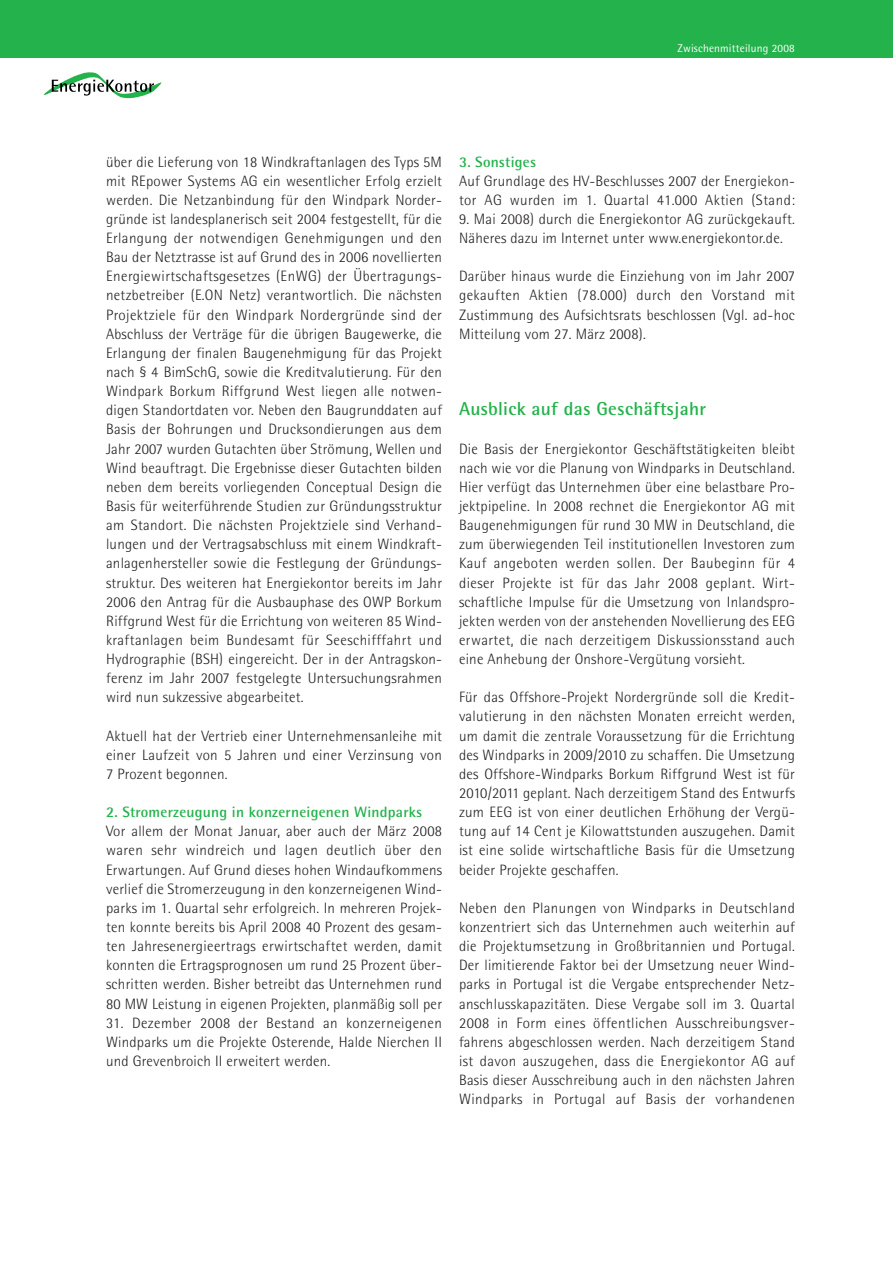
<style>
.page{position:relative;width:893px;height:1263px;background:#fff}
.page>*{position:absolute;margin:0;border:0;box-sizing:border-box;transform-origin:0 0}
.t1{font:700 18.75px "Agfa Rotis Semisans";letter-spacing:.015em;color:#23b24b}
.t2{font:300 15px/19.2px "Agfa Rotis Semisans";letter-spacing:.015em;color:#231f20;text-align:justify}
.t3{font:700 15px "Agfa Rotis Semisans";letter-spacing:.015em;color:#23b24b}
.t4{font:11.25px "Agfa Rotis Semisans";letter-spacing:.015em;color:#fff}
</style>
<div class="page">
<div style="left:0;top:1px;width:893px;height:57px;background:#23b24b"></div>
<svg style="left:44px;top:72px;width:118px;height:27px"></svg>
<p class="t4" style="left:678px;top:44px;width:119px">Zwischenmitteilung 2008</p>
<p class="t2" style="left:106px;top:153px;width:337px">über die Lieferung von 18 Windkraftanlagen des Typs 5M mit REpower Systems AG ein wesentlicher Erfolg erzielt werden. Die Netzanbindung für den Windpark Norder&shy;gründe ist landesplanerisch seit 2004 festgestellt, für die Erlangung der notwendigen Genehmigungen und den Bau der Netztrasse ist auf Grund des in 2006 novellierten Energiewirtschaftsgesetzes (EnWG) der Übertragungs&shy;netzbetreiber (E.ON Netz) verantwortlich. Die nächsten Projektziele für den Windpark Nordergründe sind der Abschluss der Verträge für die übrigen Baugewerke, die Erlangung der finalen Baugenehmigung für das Projekt nach § 4 BimSchG, sowie die Kreditvalutierung. Für den Windpark Borkum Riffgrund West liegen alle notwen&shy;digen Standortdaten vor. Neben den Baugrunddaten auf Basis der Bohrungen und Drucksondierungen aus dem Jahr 2007 wurden Gutachten über Strömung, Wellen und Wind beauftragt. Die Ergebnisse dieser Gutachten bilden neben dem bereits vorliegenden Conceptual Design die Basis für weiterführende Studien zur Gründungsstruktur am Standort. Die nächsten Projektziele sind Verhand&shy;lungen und der Vertragsabschluss mit einem Windkraft&shy;anlagenhersteller sowie die Festlegung der Gründungs&shy;struktur. Des weiteren hat Energiekontor bereits im Jahr 2006 den Antrag für die Ausbauphase des OWP Borkum Riffgrund West für die Errichtung von weiteren 85 Wind&shy;kraftanlagen beim Bundesamt für Seeschifffahrt und Hydrographie (BSH) eingereicht. Der in der Antragskon&shy;ferenz im Jahr 2007 festgelegte Untersuchungsrahmen wird nun sukzessive abgearbeitet.</p>
<p class="t2" style="left:106px;top:727px;width:337px">Aktuell hat der Vertrieb einer Unternehmensanleihe mit einer Laufzeit von 5 Jahren und einer Verzinsung von 7 Prozent begonnen.</p>
<p class="t3" style="left:106px;top:806px;width:318px">2. Stromerzeugung in konzerneigenen Windparks</p>
<p class="t2" style="left:106px;top:823px;width:337px">Vor allem der Monat Januar, aber auch der März 2008 waren sehr windreich und lagen deutlich über den Erwartungen. Auf Grund dieses hohen Windaufkommens verlief die Stromerzeugung in den konzerneigenen Wind&shy;parks im 1. Quartal sehr erfolgreich. In mehreren Projek&shy;ten konnte bereits bis April 2008 40 Prozent des gesam&shy;ten Jahresenergieertrags erwirtschaftet werden, damit konnten die Ertragsprognosen um rund 25 Prozent über&shy;schritten werden. Bisher betreibt das Unternehmen rund 80 MW Leistung in eigenen Projekten, planmäßig soll per</p>
<p class="t2" style="left:106px;top:1014px;width:337px">31. Dezember 2008 der Bestand an konzerneigenen Windparks um die Projekte Osterende, Halde Nierchen II und Grevenbroich II erweitert werden.</p>
<p class="t3" style="left:459px;top:156px;width:79px">3. Sonstiges</p>
<p class="t2" style="left:459px;top:172px;width:337px">Auf Grundlage des HV-Beschlusses 2007 der Energiekon&shy;tor AG wurden im 1. Quartal 41.000 Aktien (Stand:</p>
<p class="t2" style="left:459px;top:210px;width:337px">9. Mai 2008) durch die Energiekontor AG zurückgekauft.<br>Näheres dazu im Internet unter www.energiekontor.de.</p>
<p class="t2" style="left:459px;top:268px;width:337px">Darüber hinaus wurde die Einziehung von im Jahr 2007 gekauften Aktien (78.000) durch den Vorstand mit Zustimmung des Aufsichtsrats beschlossen (Vgl. ad-hoc Mitteilung vom 27. März 2008).</p>
<p class="t1" style="left:459px;top:402px;width:248px">Ausblick auf das Geschäftsjahr</p>
<p class="t2" style="left:459px;top:440px;width:337px">Die Basis der Energiekontor Geschäftstätigkeiten bleibt nach wie vor die Planung von Windparks in Deutschland.<br>Hier verfügt das Unternehmen über eine belastbare Pro&shy;jektpipeline. In 2008 rechnet die Energiekontor AG mit Baugenehmigungen für rund 30 MW in Deutschland, die zum überwiegenden Teil institutionellen Investoren zum Kauf angeboten werden sollen. Der Baubeginn für 4 dieser Projekte ist für das Jahr 2008 geplant. Wirt&shy;schaftliche Impulse für die Umsetzung von Inlandspro&shy;jekten werden von der anstehenden Novellierung des EEG erwartet, die nach derzeitigem Diskussionsstand auch eine Anhebung der Onshore-Vergütung vorsieht.</p>
<p class="t2" style="left:459px;top:689px;width:337px">Für das Offshore-Projekt Nordergründe soll die Kredit&shy;valutierung in den nächsten Monaten erreicht werden, um damit die zentrale Voraussetzung für die Errichtung des Windparks in 2009/2010 zu schaffen. Die Umsetzung des Offshore-Windparks Borkum Riffgrund West ist für 2010/2011 geplant. Nach derzeitigem Stand des Entwurfs zum EEG ist von einer deutlichen Erhöhung der Vergü&shy;tung auf 14 Cent je Kilowattstunden auszugehen. Damit ist eine solide wirtschaftliche Basis für die Umsetzung beider Projekte geschaffen.</p>
<p class="t2" style="left:459px;top:899px;width:337px">Neben den Planungen von Windparks in Deutschland konzentriert sich das Unternehmen auch weiterhin auf die Projektumsetzung in Großbritannien und Portugal.<br>Der limitierende Faktor bei der Umsetzung neuer Wind&shy;parks in Portugal ist die Vergabe entsprechender Netz&shy;anschlusskapazitäten. Diese Vergabe soll im 3. Quartal 2008 in Form eines öffentlichen Ausschreibungsver&shy;fahrens abgeschlossen werden. Nach derzeitigem Stand ist davon auszugehen, dass die Energiekontor AG auf Basis dieser Ausschreibung auch in den nächsten Jahren Windparks in Portugal auf Basis der vorhandenen</p>
</div>
